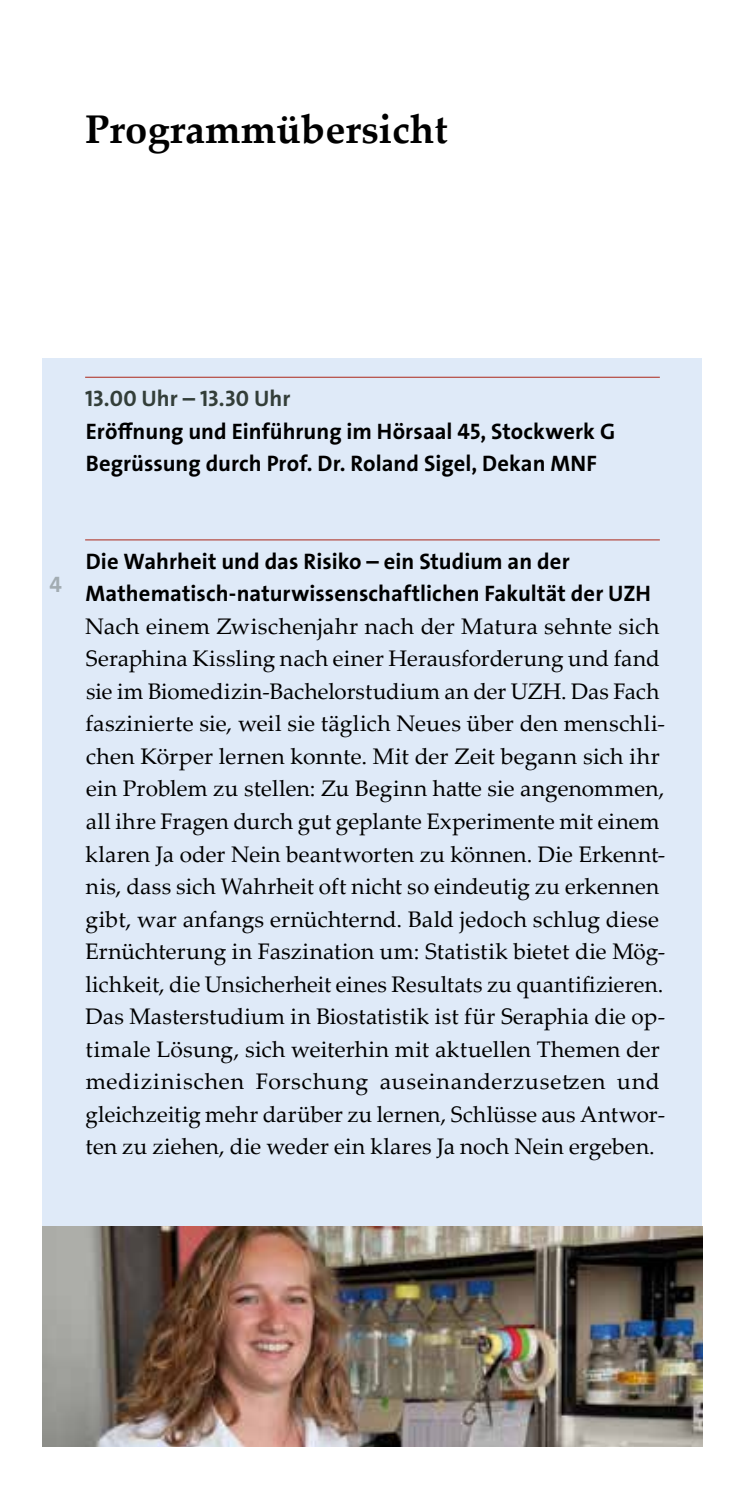
<style>
.page{position:relative;width:745px;height:1489px;background:#fff}
.page>*{position:absolute;margin:0;border:0;box-sizing:border-box;transform-origin:0 0}
.t1{font:700 40px "Palatino Linotype";color:#000}
.t2{font:22.5px/32.5px "Palatino Linotype";letter-spacing:.01em;color:#000}
.t3{font:22.5px/32.5px "The Sans LP7 Bld";letter-spacing:.005em;color:#000}
.t4{font:22.5px "The Sans LP7 Bld";letter-spacing:.005em;color:#333e39}
.t5{font:22.5px "The Sans LP7 Bld";color:#a2acb2}
</style>
<div class="page">
<div style="left:43px;top:358px;width:659px;height:1088px;background:#dfeaf8"></div>
<img style="left:43px;top:1226px;width:659px;height:220px">
<hr style="left:85px;top:376px;width:574px;height:2px;background:#b64e45">
<hr style="left:85px;top:539px;width:574px;height:1px;background:#b64e45">
<h1 class="t1" style="left:85px;top:101px;width:364px">Programmübersicht</h1>
<p class="t4" style="left:85px;top:384px;width:206px">13.00 Uhr – 13.30 Uhr</p>
<p class="t3" style="left:86px;top:415px;width:530px">Eröffnung und Einführung im Hörsaal 45, Stockwerk G<br>Begrüssung durch Prof. Dr. Roland Sigel, Dekan MNF</p>
<p class="t5" style="left:50px;top:570px;width:14px">4</p>
<p class="t3" style="left:86px;top:545px;width:566px">Die Wahrheit und das Risiko – ein Studium an der<br>Mathematisch-naturwissenschaftlichen Fakultät der UZH</p>
<p class="t2" style="left:85px;top:609px;width:581px">Nach einem Zwischenjahr nach der Matura sehnte sich Seraphina Kissling nach einer Herausforderung und fand sie im Biomedizin-Bachelorstudium an der UZH. Das Fach faszinierte sie, weil sie täglich Neues über den menschli&shy;chen Körper lernen konnte. Mit der Zeit begann sich ihr ein Problem zu stellen: Zu Beginn hatte sie angenommen, all ihre Fragen durch gut geplante Experimente mit einem klaren Ja oder Nein beantworten zu können. Die Erkennt&shy;nis, dass sich Wahrheit oft nicht so eindeutig zu erkennen gibt, war anfangs ernüchternd. Bald jedoch schlug diese Ernüchterung in Faszination um: Statistik bietet die Mög&shy;lichkeit, die Unsicherheit eines Resultats zu quantifizieren.<br>Das Masterstudium in Biostatistik ist für Seraphia die op&shy;timale Lösung, sich weiterhin mit aktuellen Themen der medizinischen Forschung auseinanderzusetzen und gleichzeitig mehr darüber zu lernen, Schlüsse aus Antwor&shy;ten zu ziehen, die weder ein klares Ja noch Nein ergeben.</p>
</div>
